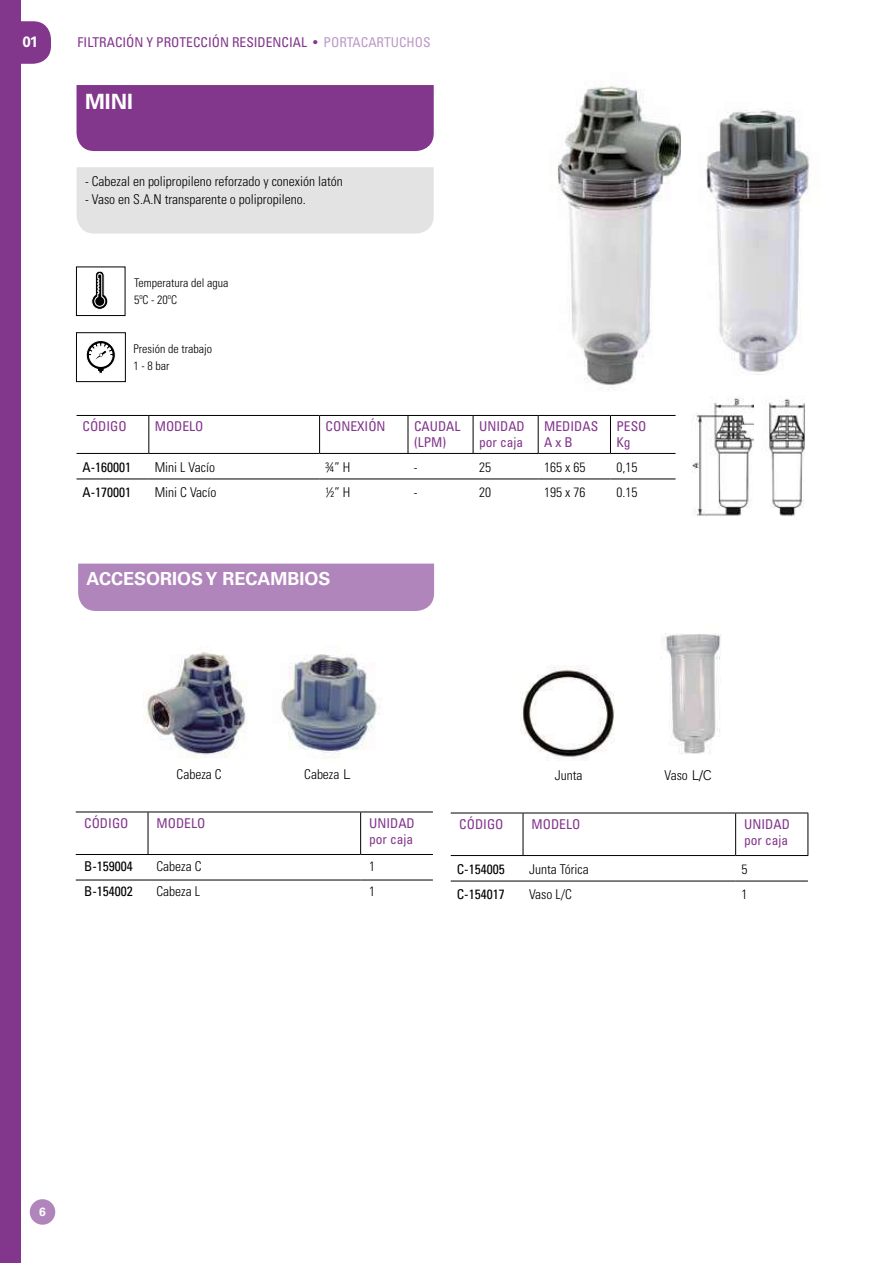
<style>
.page{position:relative;width:893px;height:1263px;background:#fff}
.page>*{position:absolute;margin:0;border:0;box-sizing:border-box;transform-origin:0 0}
.t1{font:700 21px "Univers LT Std";color:#fff}
.t2{font:700 18px "Univers LT Std";color:#fff}
.t3{font:700 15px "Univers LT Std";color:#fff}
.t4{font:300 condensed 13.5px "Univers LT Std";color:#000}
.t5{font:condensed 13.5px/16.2px "Univers LT Std";color:#82368c}
.t6{font:condensed 13.5px "Univers LT Std";color:#000}
.t7{font:300 condensed 12px/17.1px "Univers LT Std";color:#000}
.t8{font:700 12px "Univers LT Std";color:#fff}
.s1{color:#bc9ac8}
.s2{font-stretch:normal}
</style>
<div class="page">
<div style="left:30px;top:1199px;width:25px;height:26px;background:#b085bb;border-radius:50%"></div>
<svg style="left:21px;top:21px;width:30px;height:43px"></svg>
<div style="left:0;top:0;width:21px;height:1263px;background:#82368c"></div>
<img style="left:692px;top:398px;width:62px;height:118px">
<img style="left:768px;top:398px;width:37px;height:119px">
<img style="left:144px;top:652px;width:103px;height:106px">
<img style="left:281px;top:654px;width:99px;height:104px">
<img style="left:520px;top:665px;width:95px;height:96px">
<img style="left:661px;top:633px;width:60px;height:121px">
<hr style="left:523px;top:813px;width:1px;height:42px;background:#000">
<hr style="left:735px;top:813px;width:1px;height:42px;background:#000">
<hr style="left:451px;top:881px;width:72px;height:1px;background:#000">
<hr style="left:523px;top:881px;width:213px;height:1px;background:#000">
<hr style="left:736px;top:881px;width:72px;height:1px;background:#000">
<hr style="left:451px;top:813px;width:72px;height:1px;background:#000">
<hr style="left:523px;top:813px;width:213px;height:1px;background:#000">
<hr style="left:736px;top:813px;width:72px;height:1px;background:#000">
<hr style="left:807px;top:813px;width:1px;height:42px;background:#000">
<hr style="left:451px;top:855px;width:72px;height:1px;background:#000">
<hr style="left:523px;top:855px;width:213px;height:1px;background:#000">
<hr style="left:736px;top:855px;width:72px;height:1px;background:#000">
<hr style="left:148px;top:812px;width:1px;height:42px;background:#000">
<hr style="left:360px;top:812px;width:1px;height:42px;background:#000">
<hr style="left:76px;top:880px;width:72px;height:1px;background:#000">
<hr style="left:148px;top:880px;width:213px;height:1px;background:#000">
<hr style="left:361px;top:880px;width:72px;height:1px;background:#000">
<hr style="left:76px;top:812px;width:72px;height:1px;background:#000">
<hr style="left:148px;top:812px;width:213px;height:1px;background:#000">
<hr style="left:361px;top:812px;width:72px;height:1px;background:#000">
<hr style="left:76px;top:854px;width:72px;height:1px;background:#000">
<hr style="left:148px;top:854px;width:213px;height:1px;background:#000">
<hr style="left:361px;top:854px;width:72px;height:1px;background:#000">
<div style="left:77px;top:85px;width:357px;height:66px;background:#82368c"></div>
<div style="left:77px;top:167px;width:357px;height:67px;background:#e3e3e3"></div>
<div style="left:76px;top:266px;width:50px;height:50px;border:1px solid #000"></div>
<svg style="left:91px;top:271px;width:17px;height:39px"></svg>
<div style="left:78px;top:564px;width:356px;height:47px;background:#b085bb"></div>
<hr style="left:148px;top:416px;width:1px;height:37px;background:#000">
<hr style="left:319px;top:416px;width:1px;height:37px;background:#000">
<hr style="left:408px;top:416px;width:1px;height:37px;background:#000">
<hr style="left:473px;top:416px;width:1px;height:37px;background:#000">
<hr style="left:538px;top:416px;width:1px;height:37px;background:#000">
<hr style="left:610px;top:416px;width:1px;height:37px;background:#000">
<hr style="left:77px;top:479px;width:72px;height:1px;background:#000">
<hr style="left:149px;top:479px;width:171px;height:1px;background:#000">
<hr style="left:320px;top:479px;width:88px;height:1px;background:#000">
<hr style="left:408px;top:479px;width:65px;height:1px;background:#000">
<hr style="left:473px;top:479px;width:65px;height:1px;background:#000">
<hr style="left:538px;top:479px;width:72px;height:1px;background:#000">
<hr style="left:610px;top:479px;width:66px;height:1px;background:#000">
<hr style="left:77px;top:415px;width:72px;height:1px;background:#000">
<hr style="left:149px;top:415px;width:171px;height:1px;background:#000">
<hr style="left:320px;top:415px;width:88px;height:1px;background:#000">
<hr style="left:408px;top:415px;width:65px;height:1px;background:#000">
<hr style="left:473px;top:415px;width:65px;height:1px;background:#000">
<hr style="left:538px;top:415px;width:72px;height:1px;background:#000">
<hr style="left:610px;top:415px;width:66px;height:1px;background:#000">
<hr style="left:77px;top:453px;width:72px;height:1px;background:#000">
<hr style="left:149px;top:453px;width:171px;height:1px;background:#000">
<hr style="left:320px;top:453px;width:88px;height:1px;background:#000">
<hr style="left:408px;top:453px;width:65px;height:1px;background:#000">
<hr style="left:473px;top:453px;width:65px;height:1px;background:#000">
<hr style="left:538px;top:453px;width:72px;height:1px;background:#000">
<hr style="left:610px;top:453px;width:66px;height:1px;background:#000">
<div style="left:76px;top:332px;width:50px;height:50px;border:1px solid #000"></div>
<svg style="left:86px;top:340px;width:30px;height:34px"></svg>
<img style="left:558px;top:86px;width:143px;height:317px">
<img style="left:682px;top:102px;width:128px;height:274px">
<p class="t3" style="left:22px;top:33px;width:17px">01</p>
<p class="t5" style="left:78px;top:34px;width:354px">FILTRACIÓN Y PROTECCIÓN RESIDENCIAL • <span class="s1">PORTACARTUCHOS</span></p>
<h1 class="t1" style="left:85px;top:89px;width:49px">MINI</h1>
<p class="t4" style="left:85px;top:173px;width:259px">- Cabezal en polipropileno reforzado y conexión latón</p>
<p class="t4" style="left:85px;top:191px;width:222px">- Vaso en S.A.N transparente o polipropileno.</p>
<p class="t7" style="left:134px;top:274px;width:96px">Temperatura del agua<br>5ºC - 20ºC</p>
<p class="t7" style="left:134px;top:340px;width:80px">Presión de trabajo<br>1 - 8 bar</p>
<p class="t5" style="left:83px;top:418px;width:46px">CÓDIGO</p>
<p class="t5" style="left:155px;top:418px;width:50px">MODELO</p>
<p class="t5" style="left:326px;top:418px;width:62px">CONEXIÓN</p>
<p class="t5" style="left:414px;top:418px;width:48px">CAUDAL (LPM)</p>
<p class="t5" style="left:479px;top:418px;width:47px">UNIDAD por caja</p>
<p class="t5" style="left:544px;top:418px;width:55px">MEDIDAS<br>A x B</p>
<p class="t5" style="left:616px;top:418px;width:32px">PESO<br>Kg</p>
<p class="t6" style="left:83px;top:458px;width:50px">A-160001</p>
<p class="t4" style="left:155px;top:459px;width:62px">Mini L Vacío</p>
<p class="t4" style="left:326px;top:459px;width:26px">¾” H</p>
<p class="t4" style="left:414px;top:459px;width:5px">-</p>
<p class="t4" style="left:479px;top:459px;width:13px">25</p>
<p class="t4" style="left:544px;top:459px;width:43px">165 x 65</p>
<p class="t4" style="left:616px;top:459px;width:22px">0,15</p>
<p class="t6" style="left:83px;top:484px;width:50px">A-170001</p>
<p class="t4" style="left:155px;top:484px;width:63px">Mini C Vacío</p>
<p class="t4" style="left:326px;top:484px;width:26px">½” H</p>
<p class="t4" style="left:414px;top:484px;width:5px">-</p>
<p class="t4" style="left:479px;top:484px;width:13px">20</p>
<p class="t4" style="left:544px;top:484px;width:43px">195 x 76</p>
<p class="t4" style="left:616px;top:484px;width:22px">0.15</p>
<h2 class="t2" style="left:87px;top:568px;width:246px">ACCESORIOS Y RECAMBIOS</h2>
<p class="t4" style="left:177px;top:766px;width:46px">Cabeza C</p>
<p class="t4" style="left:304px;top:766px;width:48px">Cabeza <span class="s2">L</span></p>
<p class="t4" style="left:555px;top:767px;width:29px">Junta</p>
<p class="t4" style="left:664px;top:767px;width:49px">Vaso <span class="s2">L/C</span></p>
<p class="t5" style="left:459px;top:816px;width:46px">CÓDIGO</p>
<p class="t5" style="left:531px;top:816px;width:50px">MODELO</p>
<p class="t5" style="left:744px;top:816px;width:47px">UNIDAD por caja</p>
<p class="t6" style="left:457px;top:860px;width:49px">C-154005</p>
<p class="t4" style="left:529px;top:861px;width:61px">Junta Tórica</p>
<p class="t4" style="left:742px;top:861px;width:7px">5</p>
<p class="t6" style="left:457px;top:886px;width:49px">C-154017</p>
<p class="t4" style="left:529px;top:886px;width:44px">Vaso L/C</p>
<p class="t4" style="left:742px;top:886px;width:7px">1</p>
<p class="t5" style="left:84px;top:815px;width:46px">CÓDIGO</p>
<p class="t5" style="left:157px;top:815px;width:50px">MODELO</p>
<p class="t5" style="left:369px;top:815px;width:47px">UNIDAD por caja</p>
<p class="t6" style="left:84px;top:857px;width:50px">B-159004</p>
<p class="t4" style="left:157px;top:858px;width:46px">Cabeza C</p>
<p class="t4" style="left:369px;top:858px;width:7px">1</p>
<p class="t6" style="left:84px;top:883px;width:50px">B-154002</p>
<p class="t4" style="left:157px;top:883px;width:45px">Cabeza L</p>
<p class="t4" style="left:369px;top:883px;width:7px">1</p>
<p class="t8" style="left:39px;top:1205px;width:8px">6</p>
</div>
